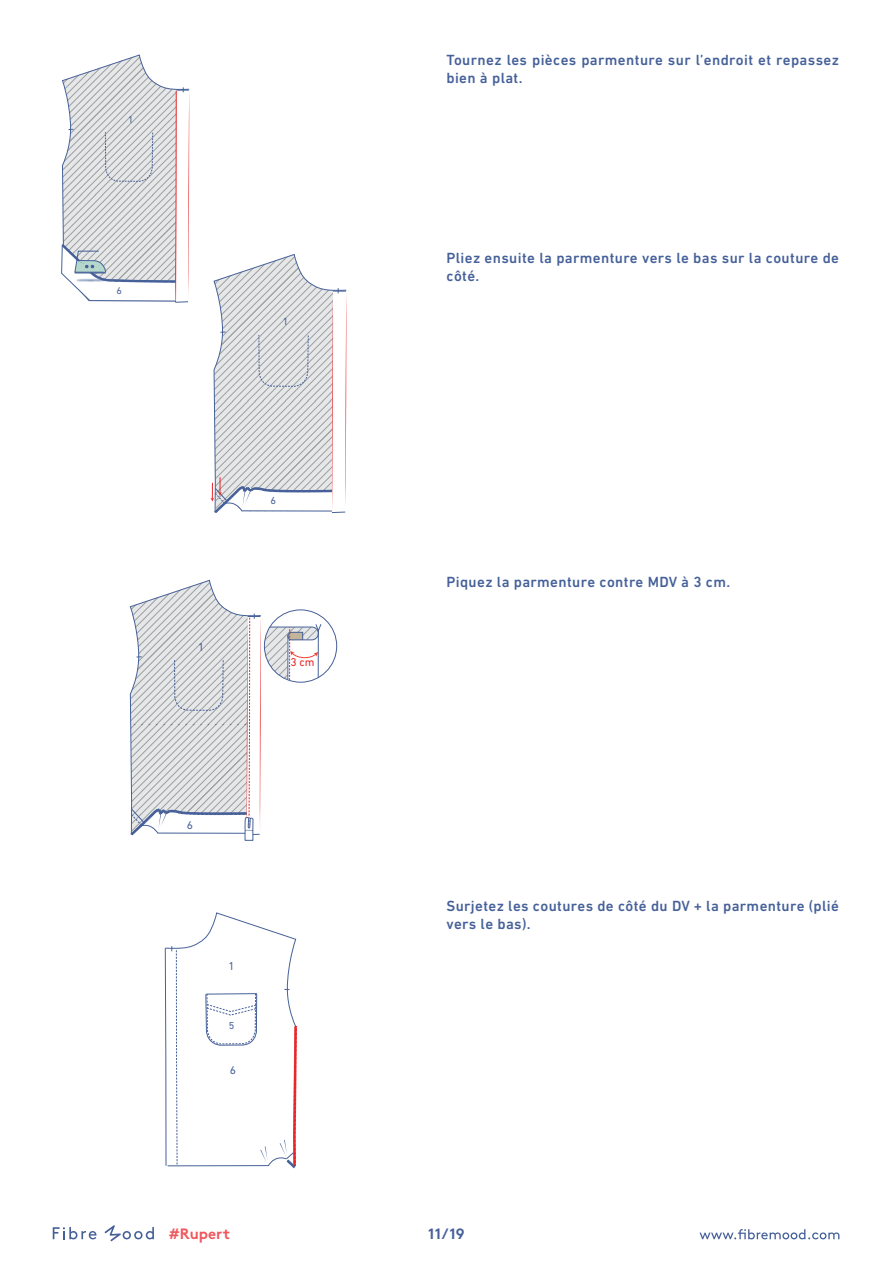
<style>
.page{position:relative;width:893px;height:1263px;background:#fff}
.page>*{position:absolute;margin:0;border:0;box-sizing:border-box;transform-origin:0 0}
.t1{font:500 15px/18px "DIN Next LT Pro";letter-spacing:.025em;color:#456099}
.t2{font:700 15px "Brown";color:#f0565d}
.t3{font:700 15px "Brown";color:#456099}
.t4{font:11.55px "DIN Next LT Pro";color:#466199}
.t5{font:11.55px "DIN Next LT Pro";color:#e8262a}
.t6{font:10.5px "DIN Next LT Pro";color:#466199}
.t7{font:10.35px "DIN Next LT Pro";color:#466199}
.t8{font:10.05px "DIN Next LT Pro";color:#466199}
</style>
<div class="page">
<svg style="left:699px;top:1229px;width:140px;height:10px"></svg>
<svg style="left:53px;top:1227px;width:44px;height:12px"></svg>
<svg style="left:104px;top:1225px;width:50px;height:16px"></svg>
<svg style="left:61px;top:54px;width:129px;height:249px"></svg>
<img style="left:61px;top:256px;width:66px;height:47px">
<svg style="left:210px;top:254px;width:137px;height:260px"></svg>
<svg style="left:129px;top:579px;width:193px;height:262px"></svg>
<svg style="left:165px;top:912px;width:132px;height:257px"></svg>
<p class="t8" style="left:128px;top:113px;width:7px">1</p>
<p class="t8" style="left:117px;top:285px;width:7px">6</p>
<p class="t6" style="left:283px;top:315px;width:7px">1</p>
<p class="t1" style="left:446px;top:51px;width:394px">Tournez les pièces parmenture sur l’endroit et repassez bien à plat.</p>
<p class="t1" style="left:446px;top:249px;width:394px">Pliez ensuite la parmenture vers le bas sur la couture de côté.</p>
<p class="t4" style="left:198px;top:640px;width:8px">1</p>
<p class="t6" style="left:271px;top:495px;width:7px">6</p>
<p class="t5" style="left:290px;top:656px;width:26px">3 cm</p>
<p class="t4" style="left:187px;top:818px;width:8px">6</p>
<p class="t4" style="left:228px;top:960px;width:8px">1</p>
<p class="t7" style="left:229px;top:1020px;width:7px">5</p>
<p class="t4" style="left:230px;top:1064px;width:8px">6</p>
<p class="t1" style="left:446px;top:573px;width:285px">Piquez la parmenture contre MDV à 3 cm.</p>
<p class="t1" style="left:446px;top:897px;width:394px">Surjetez les coutures de côté du DV + la parmenture (plié vers le bas).</p>
<p class="t2" style="left:169px;top:1222px;width:63px">#Rupert</p>
<p class="t3" style="left:428px;top:1221px;width:38px">11/19</p>
</div>
